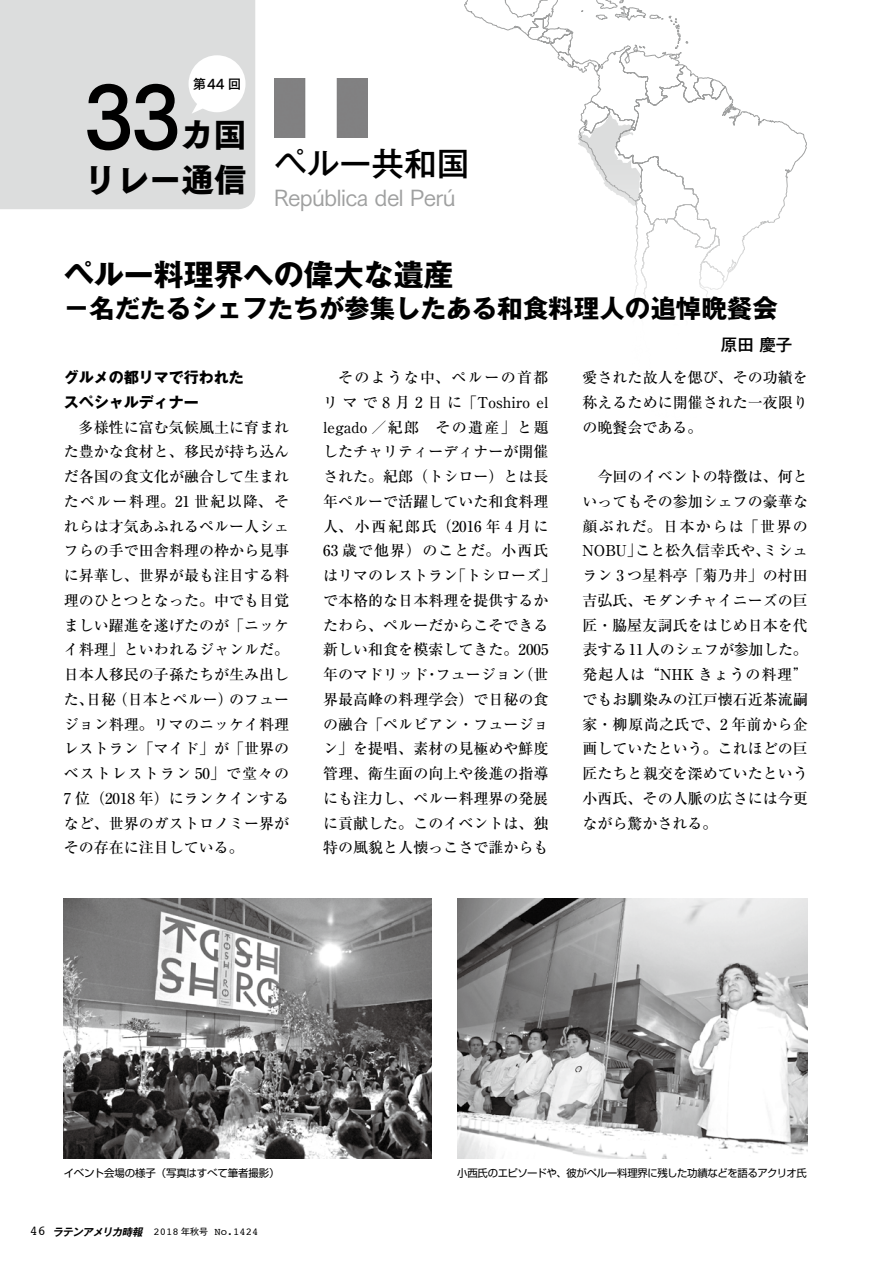
<style>
.page{position:relative;width:893px;height:1263px;background:#fff}
.page>*{position:absolute;margin:0;border:0;box-sizing:border-box;transform-origin:0 0}
.t1{font:32.55px "Tsuku Go Pro H";color:#000}
.t2{font:500 32.55px "Gothic MB101 Pro";color:#000}
.t3{font:700 30px "Gothic MB101 Pro";color:#000}
.t4{font:700 25.5px "Gothic MB101 Pro";color:#000}
.t5{font:22.5px "Tsuku Go Pro M";letter-spacing:-.035em;color:#9fa0a0}
.t6{font:500 16.5px "Gothic MB101 Pro";color:#000}
.t7{font:500 15px/24.8px "Ryumin Pro";color:#000;text-align:justify}
.t8{font:700 15px/24.8px "Gothic MB101 Pro";color:#000}
.t9{font:13.5px "Tsuku Go Pro B";color:#000}
.t10{font:10.5px "Shin Go Pro";letter-spacing:-.025em;color:#000}
.t11{font:10.5px "Courier";color:#000}
.s1{font-size:13.5px}
.s2{font-family:"Gothic MB101 Pro De";font-weight:700;font-style:italic}
.s3{font-family:"Gothic MB101 Pro";font-size:9px}
</style>
<div class="page">
<svg style="left:464px;top:0;width:343px;height:310px"></svg>
<div style="left:0;top:0;width:255px;height:209px;background:#dcdddd"></div>
<div style="left:189px;top:55px;width:57px;height:57px;background:#fff;border-radius:50%"></div>
<svg style="left:192px;top:101px;width:16px;height:13px"></svg>
<img style="left:274px;top:79px;width:94px;height:58px">
<img style="left:64px;top:898px;width:368px;height:261px">
<img style="left:457px;top:898px;width:351px;height:261px">
<div style="left:86px;top:82px;width:92px;height:69px;background:#dcdddd"></div>
<p class="t9" style="left:193px;top:72px;width:50px">第44 回</p>
<h1 class="t1" style="left:181px;top:117px;width:67px">カ国</h1>
<h1 class="t1" style="left:84px;top:161px;width:164px">リレー通信</h1>
<h1 class="t2" style="left:274px;top:136px;width:197px">ペルー共和国</h1>
<h3 class="t5" style="left:274px;top:179px;width:184px">República del Perú</h3>
<h2 class="t3" style="left:64px;top:249px;width:392px">ペルー料理界への偉大な遺産</h2>
<h3 class="t4" style="left:64px;top:287px;width:716px">－名だたるシェフたちが参集したある和食料理人の追悼晩餐会</h3>
<p class="t6" style="left:721px;top:331px;width:73px">原田 慶子</p>
<p class="t8" style="left:64px;top:363px;width:181px">グルメの都リマで行われたスペシャルディナー</p>
<p class="t7" style="left:64px;top:414px;width:227px;text-indent:15px">多様性に富む気候風土に育まれた豊かな食材と、移民が持ち込んだ各国の食文化が融合して生まれたペルー料理。21 世紀以降、それらは才気あふれるペルー人シェフらの手で田舎料理の枠から見事に昇華し、世界が最も注目する料理のひとつとなった。中でも目覚ましい躍進を遂げたのが「ニッケイ料理」といわれるジャンルだ。日本人移民の子孫たちが生み出した、日秘（日本とペルー）のフュージョン料理。リマのニッケイ料理レストラン「マイド」が「世界のベストレストラン 50」で堂々の7 位（2018 年）にランクインするなど、世界のガストロノミー界がその存在に注目している。</p>
<p class="t7" style="left:323px;top:364px;width:234px;text-align:center">そのような中、ペルーの首都<br>リマで 8 月 2 日に「Toshiro el legado ／紀郎　その遺産」と題したチャリティーディナーが開催された。紀郎（トシロー）とは長年ペルーで活躍していた和食料理人、小西紀郎氏（2016 年 4 月に<br>63 歳で他界）のことだ。小西氏はリマのレストラン「トシローズ」で本格的な日本料理を提供するかたわら、ペルーだからこそできる新しい和食を模索してきた。2005年のマドリッド・フュージョン（世界最高峰の料理学会）で日秘の食の融合「ペルビアン・フュージョン」を提唱、素材の見極めや鮮度管理、衛生面の向上や後進の指導にも注力し、ペルー料理界の発展に貢献した。このイベントは、独特の風貌と人懐っこさで誰からも</p>
<p class="t7" style="left:583px;top:364px;width:227px">愛された故人を偲び、その功績を称えるために開催された一夜限りの晩餐会である。</p>
<p class="t7" style="left:583px;top:463px;width:227px;text-indent:15px">今回のイベントの特徴は、何といってもその参加シェフの豪華な顔ぶれだ。日本からは「世界のNOBU」こと松久信幸氏や、ミシュラン 3 つ星料亭「菊乃井」の村田吉弘氏、モダンチャイニーズの巨匠・脇屋友詞氏をはじめ日本を代表する11人のシェフが参加した。発起人は“NHK きょうの料理”でもお馴染みの江戸懐石近茶流嗣家・柳原尚之氏で、2 年前から企画していたという。これほどの巨匠たちと親交を深めていたという小西氏、その人脈の広さには今更ながら驚かされる。</p>
<p class="t10" style="left:64px;top:1164px;width:217px">イベント会場の様子（写真はすべて筆者撮影）</p>
<p class="t10" style="left:457px;top:1164px;width:351px">小西氏のエピソードや、彼がペルー料理界に残した功績などを語るアクリオ氏</p>
<p class="t11" style="left:30px;top:1223px;width:230px"><span class="s1">46</span> <span class="s2">ラテンアメリカ時報</span> 2018 <span class="s3">年秋号</span> No.1424</p>
</div>
